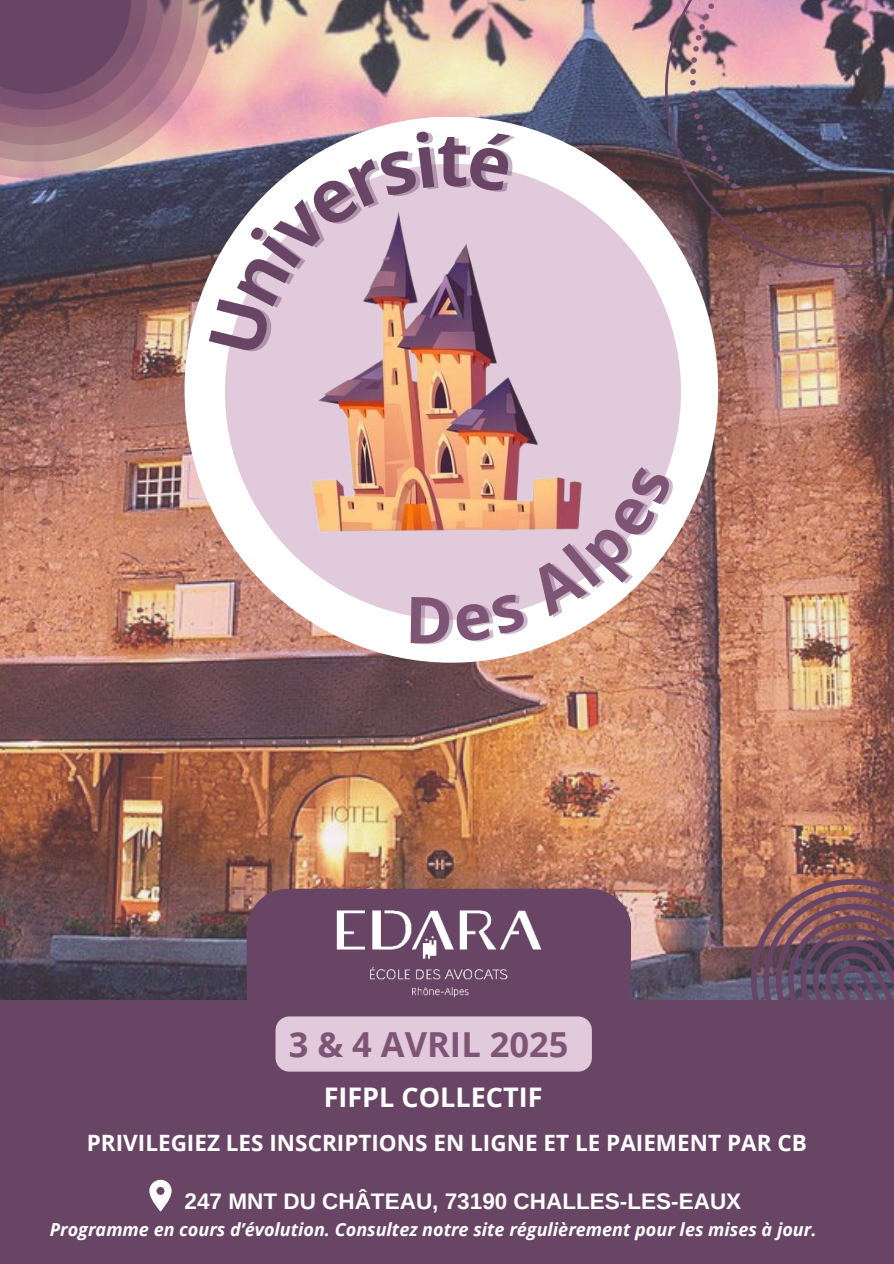
<style>
.page{position:relative;width:894px;height:1264px;background:#fff}
.page>*{position:absolute;margin:0;border:0;box-sizing:border-box;transform-origin:0 0}
.t1{font:700 73.8px "Open Sans";color:#684564}
.t2{font:700 34.5px "Open Sans";color:#7f5576}
.t3{font:700 27px "Open Sans";color:#fff}
.t4{font:700 22.5px "Open Sans";color:#fff}
.t5{font:700 22.5px "Arimo";color:#fff}
.t6{font:italic 700 18px "Open Sans";color:#fff}
</style>
<div class="page">
<img style="left:0;top:0;width:893px;height:1000px">
<div style="left:184px;top:116px;width:534px;height:546px;background:#fff;border-radius:50%"></div>
<div style="left:225px;top:164px;width:455px;height:455px;background:#e1cadc;border-radius:50%"></div>
<img style="left:256px;top:174px;width:335px;height:373px">
<div style="left:0;top:1000px;width:893px;height:263px;background:#684564"></div>
<div style="left:246px;top:888px;width:385px;height:184px;background:#684564"></div>
<img style="left:331px;top:906px;width:216px;height:94px">
<svg style="left:149px;top:1179px;width:22px;height:32px"></svg>
<svg style="left:664px;top:0;width:229px;height:267px;background:#7d6167"></svg>
<img style="left:690px;top:0;width:203px;height:239px">
<svg style="left:750px;top:879px;width:143px;height:121px;background:#76525e"></svg>
<div style="left:275px;top:1016px;width:316px;height:55px;background:#e1cadc"></div>
<img style="left:0;top:0;width:434px;height:354px">
<svg style="left:467px;top:164px;width:46px;height:28px"></svg>
<svg style="left:410px;top:465px;width:262px;height:178px"></svg>
<h1 class="t1" style="left:436px;top:107px;width:34px">t</h1>
<h2 class="t2" style="left:289px;top:1020px;width:281px">3 &amp; 4 AVRIL 2025</h2>
<h3 class="t3" style="left:323px;top:1077px;width:220px">FIFPL COLLECTIF</h3>
<p class="t4" style="left:87px;top:1126px;width:721px">PRIVILEGIEZ LES INSCRIPTIONS EN LIGNE ET LE PAIEMENT PAR CB</p>
<p class="t5" style="left:184px;top:1185px;width:558px">247 MNT DU CHÂTEAU, 73190 CHALLES-LES-EAUX</p>
<p class="t6" style="left:50px;top:1216px;width:768px">Programme en cours d’évolution. Consultez notre site régulièrement pour les mises à jour.</p>
</div>
